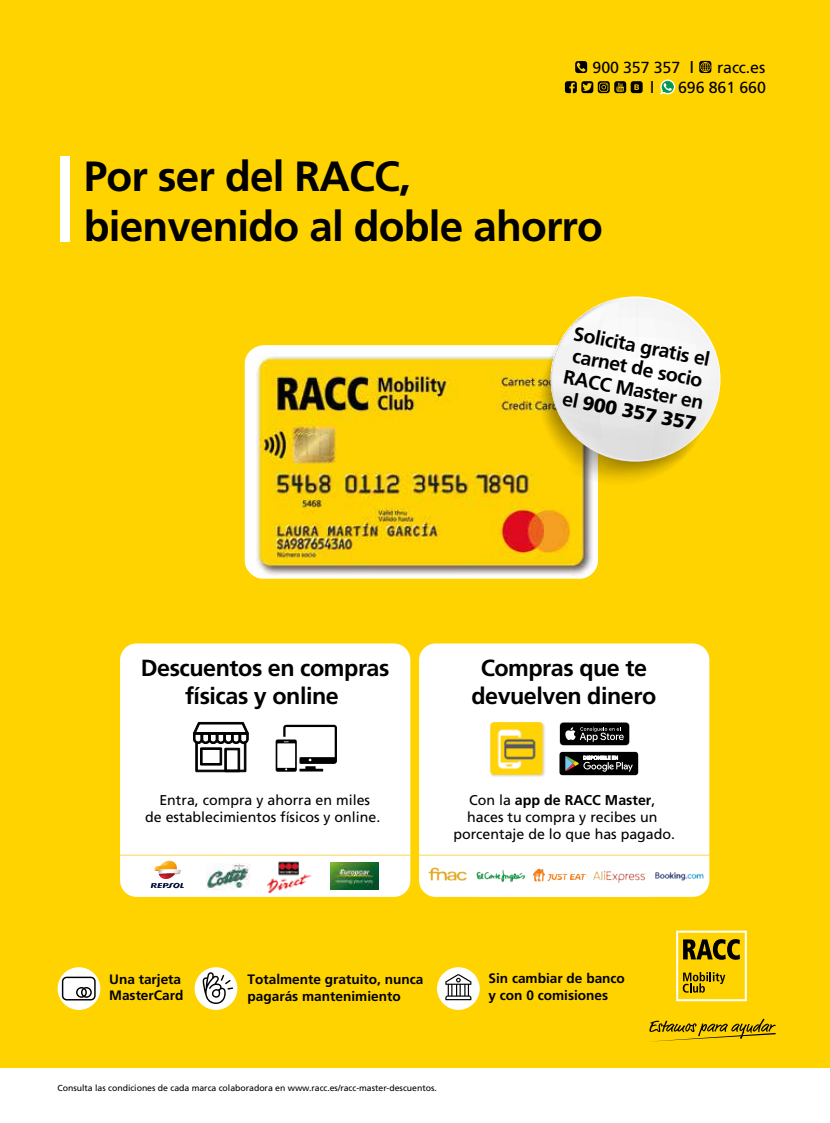
<style>
.page{position:relative;width:830px;height:1123px;background:#fff}
.page>*{position:absolute;margin:0;border:0;box-sizing:border-box;transform-origin:0 0}
.t1{font:700 42.15px/50.7px "Frutiger LT Std";letter-spacing:-.02em;color:#000}
.t2{font:700 23.25px/27.9px "Frutiger LT Std";letter-spacing:-.02em;color:#000;text-align:center}
.t3{font:700 19.5px/21.9px "Frutiger LT Std";color:#000}
.t4{font:17.1px "Frutiger LT Std";color:#000}
.t5{font:16.05px/20.4px "Frutiger LT Std";letter-spacing:-.01em;color:#000;text-align:right}
.t6{font:14.25px/17px "Frutiger LT Std";color:#000;text-align:center}
.t7{font:700 13.65px/16.4px "Frutiger LT Std";color:#000}
.t8{font:8.7px "Frutiger LT Std";letter-spacing:-.005em;color:#000}
.s1{font-size:17.1px}
.s2{font-weight:900}
.s3{font-weight:700}
</style>
<div class="page">
<div style="left:0;top:0;width:829px;height:1067px;background:#ffd300"></div>
<svg style="left:244px;top:345px;width:353px;height:232px;background:#fdfaeb"></svg>
<img style="left:256px;top:352px;width:340px;height:226px">
<div style="left:60px;top:156px;width:10px;height:86px;background:#fff"></div>
<svg style="left:564px;top:81px;width:78px;height:12px"></svg>
<svg style="left:575px;top:61px;width:12px;height:12px"></svg>
<svg style="left:699px;top:61px;width:12px;height:12px"></svg>
<svg style="left:660px;top:79px;width:15px;height:16px"></svg>
<div style="left:120px;top:643px;width:290px;height:254px;background:#fff;border-radius:16px"></div>
<div style="left:419px;top:643px;width:290px;height:254px;background:#fff;border-radius:17px"></div>
<hr style="left:120px;top:854px;width:290px;height:1px;background:#fbd54c">
<hr style="left:419px;top:854px;width:290px;height:1px;background:#fbd54c">
<img style="left:596px;top:870px;width:49px;height:12px">
<img style="left:655px;top:872px;width:49px;height:9px">
<img style="left:476px;top:870px;width:45px;height:12px">
<img style="left:428px;top:867px;width:39px;height:14px">
<img style="left:521px;top:854px;width:75px;height:28px">
<svg style="left:151px;top:861px;width:33px;height:27px"></svg>
<div style="left:194px;top:967px;width:43px;height:42px;background:#fff;border-radius:50%"></div>
<div style="left:437px;top:967px;width:42px;height:42px;background:#fff;border-radius:50%"></div>
<svg style="left:445px;top:974px;width:26px;height:26px"></svg>
<div style="left:58px;top:967px;width:42px;height:42px;background:#fff;border-radius:50%"></div>
<svg style="left:202px;top:972px;width:31px;height:32px"></svg>
<svg style="left:527px;top:296px;width:192px;height:189px"></svg>
<svg style="left:649px;top:1018px;width:126px;height:23px"></svg>
<svg style="left:676px;top:930px;width:70px;height:71px"></svg>
<div style="left:559px;top:752px;width:79px;height:23px;background:#000;border-radius:3px"></div>
<svg style="left:565px;top:755px;width:67px;height:16px"></svg>
<svg style="left:559px;top:722px;width:70px;height:23px;background:#313131"></svg>
<img style="left:491px;top:723px;width:54px;height:54px">
<img style="left:490px;top:722px;width:52px;height:53px">
<svg style="left:275px;top:724px;width:62px;height:47px"></svg>
<svg style="left:193px;top:722px;width:56px;height:50px"></svg>
<div style="left:62px;top:976px;width:34px;height:24px;border:1px solid #000;border-radius:4px"></div>
<div style="left:76px;top:987px;width:11px;height:10px;border:1px solid #000;border-radius:50%"></div>
<div style="left:81px;top:987px;width:11px;height:10px;border:1px solid #000;border-radius:50%"></div>
<img style="left:330px;top:862px;width:48px;height:27px">
<img style="left:206px;top:863px;width:44px;height:26px">
<img style="left:267px;top:861px;width:45px;height:33px">
<p class="t5" style="left:592px;top:57px;width:103px">900 357 357 <span class="s1">I</span></p>
<p class="t5" style="left:677px;top:57px;width:89px">racc.es<br>696 861 660</p>
<p class="t4" style="left:649px;top:77px;width:6px">I</p>
<h1 class="t1" style="left:84px;top:151px;width:520px">Por ser del RACC, bienvenido al doble ahorro</h1>
<h3 class="t3" style="left:574px;top:322px;width:144px;rotate:11deg">Solicita gratis el carnet de socio<br>RACC Master en el <span class="s2">900 357 357</span></h3>
<h2 class="t2" style="left:141px;top:654px;width:250px">Descuentos en compras físicas y online</h2>
<h2 class="t2" style="left:471px;top:654px;width:186px">Compras que te devuelven dinero</h2>
<p class="t6" style="left:145px;top:791px;width:236px">Entra, compra y ahorra en miles<br>de establecimientos físicos y online.</p>
<p class="t6" style="left:453px;top:791px;width:223px">Con la <span class="s3">app de RACC Master</span>, haces tu compra y recibes un porcentaje de lo que has pagado.</p>
<p class="t7" style="left:109px;top:970px;width:76px">Una tarjeta<br>MasterCard</p>
<p class="t7" style="left:247px;top:971px;width:177px">Totalmente gratuito, nunca pagarás mantenimiento</p>
<p class="t7" style="left:488px;top:970px;width:138px">Sin cambiar de banco y con 0 comisiones</p>
<p class="t8" style="left:58px;top:1083px;width:380px">Consulta las condiciones de cada marca colaboradora en www.racc.es/racc-master-descuentos.</p>
</div>
